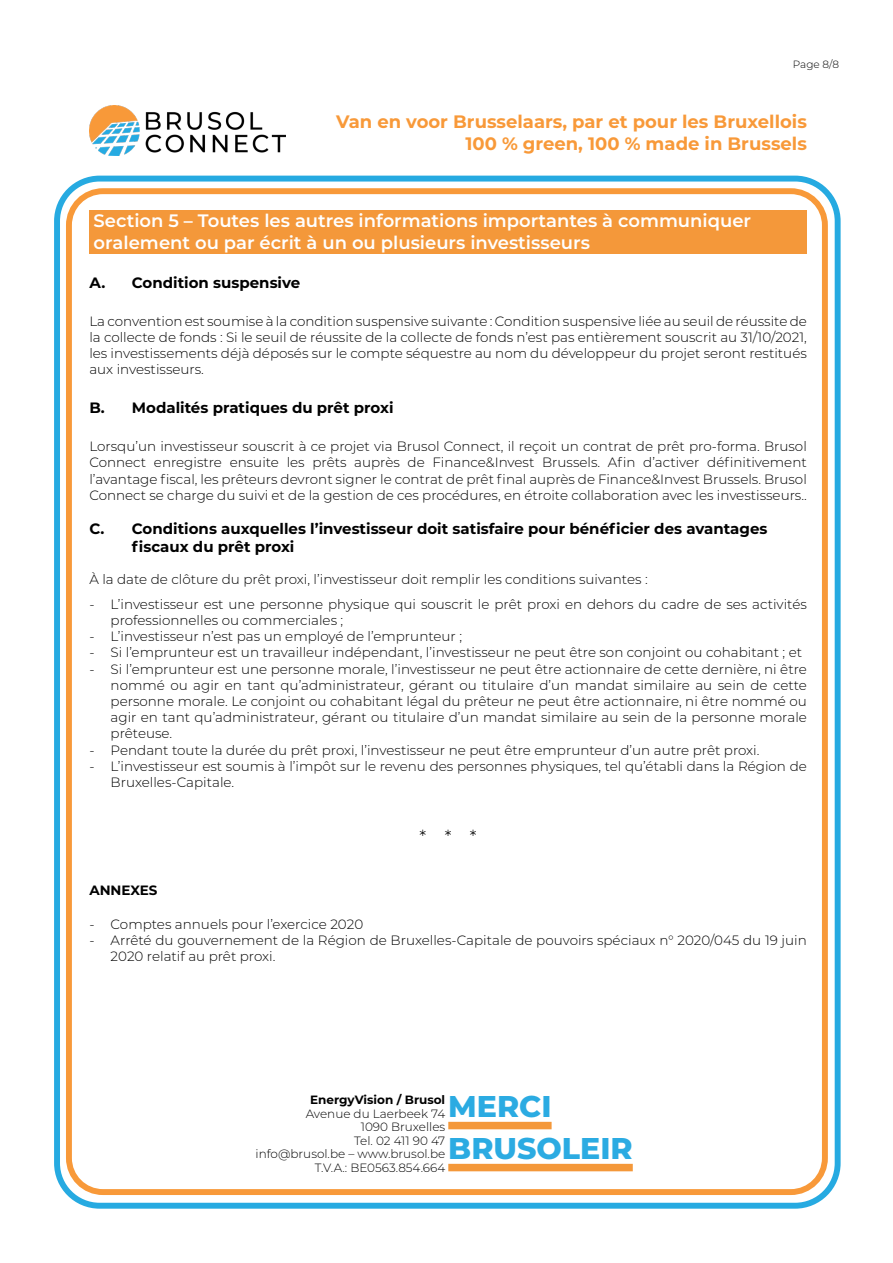
<style>
.page{position:relative;width:893px;height:1263px;background:#fff}
.page>*{position:absolute;margin:0;border:0;box-sizing:border-box;transform-origin:0 0}
.t1{font:800 30px/42px "Montserrat";color:#2babe2}
.t2{font:600 18px/21.6px "Montserrat";color:#fff}
.t3{font:700 18px/21.6px "Montserrat";color:#f89939;text-align:right}
.t4{font:300 18px "Montserrat";color:#000}
.t5{font:700 15px/18px "Montserrat";color:#000}
.t6{font:300 13.5px/16.2px "Montserrat";color:#000;text-align:justify}
.t7{font:700 13.5px "Montserrat";color:#000}
.t8{font:300 12px/13.5px "Montserrat";color:#000;text-align:right}
.t9{font:700 12px "Montserrat";color:#000}
.t10{font:300 10.5px "Montserrat";color:#000}
</style>
<div class="page">
<div style="left:54px;top:176px;width:787px;height:1033px;border:6px solid #26aae1;border-radius:43px"></div>
<div style="left:66px;top:188px;width:762px;height:1007px;border:6px solid #f89939;border-radius:34px"></div>
<img style="left:89px;top:105px;width:196px;height:50px">
<div style="left:89px;top:210px;width:718px;height:43px;background:#f4983a"></div>
<div style="left:448px;top:1122px;width:104px;height:7px;background:#f4983a"></div>
<div style="left:448px;top:1164px;width:185px;height:7px;background:#f4983a"></div>
<p class="t10" style="left:793px;top:57px;width:48px">Page 8/8</p>
<h2 class="t3" style="left:336px;top:110px;width:472px">Van en voor Brusselaars, par et pour les Bruxellois<br>100 % green, 100 % made in Brussels</h2>
<h2 class="t2" style="left:94px;top:209px;width:659px">Section 5 – Toutes les autres informations importantes à communiquer oralement ou par écrit à un ou plusieurs investisseurs</h2>
<p class="t5" style="left:89px;top:273px;width:212px">A. Condition suspensive</p>
<p class="t6" style="left:89px;top:312px;width:719px">La convention est soumise à la condition suspensive suivante : Condition suspensive liée au seuil de réussite de la collecte de fonds : Si le seuil de réussite de la collecte de fonds n’est pas entièrement souscrit au 31/10/2021, les investissements déjà déposés sur le compte séquestre au nom du développeur du projet seront restitués aux investisseurs.</p>
<p class="t5" style="left:89px;top:398px;width:306px">B. Modalités pratiques du prêt proxi</p>
<p class="t6" style="left:89px;top:438px;width:719px">Lorsqu’un investisseur souscrit à ce projet via Brusol Connect, il reçoit un contrat de prêt pro-forma. Brusol Connect enregistre ensuite les prêts auprès de Finance&amp;Invest Brussels. Afin d’activer définitivement l’avantage fiscal, les prêteurs devront signer le contrat de prêt final auprès de Finance&amp;Invest Brussels. Brusol Connect se charge du suivi et de la gestion de ces procédures, en étroite collaboration avec les investisseurs..</p>
<p class="t5" style="left:132px;top:519px;width:637px;text-indent:-43px">C. Conditions auxquelles l’investisseur doit satisfaire pour bénéficier des avantages fiscaux du prêt proxi</p>
<p class="t6" style="left:89px;top:566px;width:719px;line-height:24.8px">À la date de clôture du prêt proxi, l’investisseur doit remplir les conditions suivantes :<br>‐ L’investisseur est une personne physique qui souscrit le prêt proxi en dehors du cadre de ses activités</p>
<p class="t6" style="left:111px;top:612px;width:234px">professionnelles ou commerciales ;</p>
<p class="t6" style="left:89px;top:628px;width:374px">‐ L’investisseur n’est pas un employé de l’emprunteur ;</p>
<p class="t6" style="left:89px;top:644px;width:714px">‐ Si l’emprunteur est un travailleur indépendant, l’investisseur ne peut être son conjoint ou cohabitant ; et</p>
<p class="t6" style="left:89px;top:660px;width:719px">‐ Si l’emprunteur est une personne morale, l’investisseur ne peut être actionnaire de cette dernière, ni être</p>
<p class="t6" style="left:111px;top:676px;width:698px">nommé ou agir en tant qu’administrateur, gérant ou titulaire d’un mandat similaire au sein de cette</p>
<p class="t6" style="left:111px;top:693px;width:698px">personne morale. Le conjoint ou cohabitant légal du prêteur ne peut être actionnaire, ni être nommé ou</p>
<p class="t6" style="left:111px;top:709px;width:698px">agir en tant qu’administrateur, gérant ou titulaire d’un mandat similaire au sein de la personne morale</p>
<p class="t6" style="left:111px;top:725px;width:63px">prêteuse.</p>
<p class="t6" style="left:89px;top:741px;width:672px">‐ Pendant toute la durée du prêt proxi, l’investisseur ne peut être emprunteur d’un autre prêt proxi.</p>
<p class="t6" style="left:89px;top:757px;width:719px">‐ L’investisseur est soumis à l’impôt sur le revenu des personnes physiques, tel qu’établi dans la Région de</p>
<p class="t6" style="left:111px;top:774px;width:125px">Bruxelles-Capitale.</p>
<h2 class="t4" style="left:420px;top:824px;width:58px">***</h2>
<p class="t7" style="left:89px;top:881px;width:70px">ANNEXES</p>
<p class="t6" style="left:89px;top:916px;width:275px">‐ Comptes annuels pour l’exercice 2020</p>
<p class="t6" style="left:89px;top:932px;width:719px">‐ Arrêté du gouvernement de la Région de Bruxelles-Capitale de pouvoirs spéciaux n° 2020/045 du 19 juin</p>
<p class="t6" style="left:111px;top:948px;width:166px">2020 relatif au prêt proxi.</p>
<p class="t9" style="left:310px;top:1091px;width:137px">EnergyVision / Brusol</p>
<p class="t8" style="left:256px;top:1106px;width:191px">Avenue du Laerbeek 74<br>1090 Bruxelles<br>Tel. 02 411 90 47<br>info@brusol.be – www.brusol.be<br>T.V.A.: BE0563.854.664</p>
<h1 class="t1" style="left:448px;top:1083px;width:186px">MERCI<br>BRUSOLEIR</h1>
</div>
